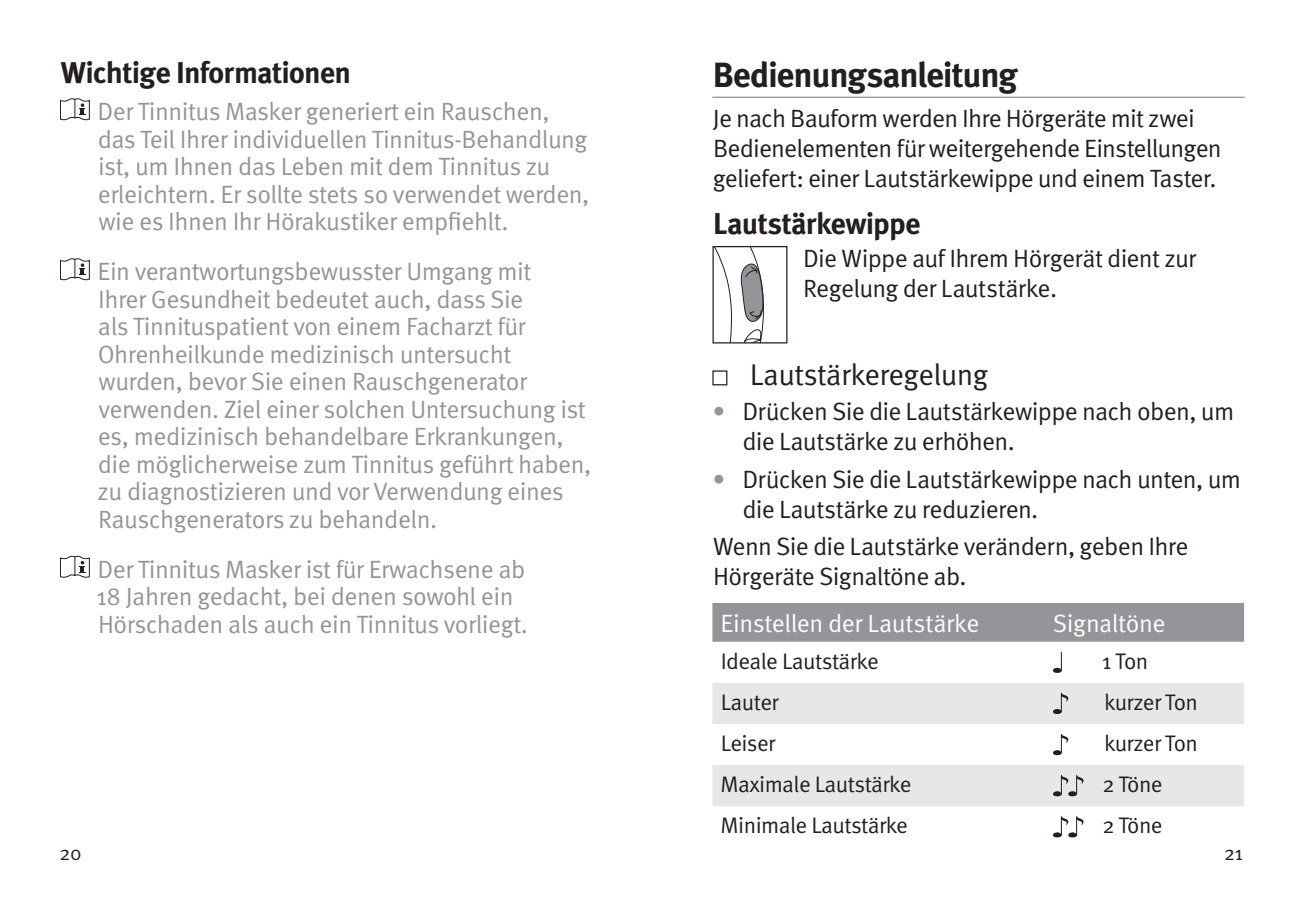
<style>
.page{position:relative;width:1305px;height:900px;background:#fff}
.page>*{position:absolute;margin:0;border:0;box-sizing:border-box;transform-origin:0 0}
.t1{font:700 35px "Meta OT";letter-spacing:-.04em;color:#231f20}
.t2{font:700 30px "Meta OT";letter-spacing:-.03em;color:#231f20}
.t3{font:30px "Meta OT Norm";letter-spacing:-.02em;color:#231f20}
.t4{font:25px/27.5px "Meta OT Norm";letter-spacing:-.02em;color:#939598}
.t5{font:25px/30px "Meta OT Norm";letter-spacing:-.03em;color:#231f20}
.t6{font:25px "Meta OT Norm";letter-spacing:-.02em;color:#fff}
.t7{font:22.5px "Meta OT Norm";letter-spacing:-.025em;color:#231f20}
.t8{font:20px "Meta OT Norm";color:#231f20}
.s1{color:#939598}
</style>
<div class="page">
<svg style="left:60px;top:98px;width:30px;height:22px"></svg>
<svg style="left:60px;top:258px;width:30px;height:22px"></svg>
<svg style="left:60px;top:556px;width:30px;height:22px"></svg>
<hr style="left:712px;top:97px;width:533px;height:1px;background:#939598">
<div style="left:712px;top:370px;width:15px;height:15px;border:1px solid #231f20"></div>
<div style="left:712px;top:603px;width:532px;height:39px;background:#939598"></div>
<svg style="left:712px;top:683px;width:532px;height:123px;fill:#e6e7e9"></svg>
<svg style="left:1053px;top:652px;width:9px;height:21px"></svg>
<svg style="left:1053px;top:693px;width:15px;height:21px"></svg>
<svg style="left:1053px;top:734px;width:15px;height:21px"></svg>
<svg style="left:1053px;top:775px;width:31px;height:21px"></svg>
<svg style="left:1053px;top:816px;width:31px;height:21px"></svg>
<svg style="left:714px;top:248px;width:50px;height:93px"></svg>
<div style="left:712px;top:246px;width:76px;height:97px;border:1px solid #231f20"></div>
<p class="t2" style="left:61px;top:53px;width:292px">Wichtige Informationen</p>
<p class="t4" style="left:98px;top:98px;width:494px">Der Tinnitus Masker generiert ein Rauschen, das Teil Ihrer individuellen Tinnitus-Behandlung ist, um Ihnen das Leben mit dem Tinnitus zu erleichtern. Er sollte stets so verwendet werden, wie es Ihnen Ihr Hörakustiker empfiehlt.</p>
<p class="t4" style="left:98px;top:258px;width:495px">Ein verantwortungsbewusster Umgang mit<br>Ihrer Gesundheit bedeutet auch, dass Sie<br>als Tinnituspatient von einem Facharzt für Ohrenheilkunde medizinisch untersucht wurden, bevor Sie einen Rauschgenerator verwenden. Ziel einer solchen Untersuchung ist es, medizinisch behandelbare Erkrankungen, die möglicherweise zum Tinnitus geführt haben, zu diagnostizieren und vor Verwendung eines Rauschgenerators zu behandeln.</p>
<p class="t4" style="left:96px;top:556px;width:433px">Der Tinnitus Masker ist für Erwachsene ab<br>18 Jahren gedacht, bei denen sowohl ein<br>Hörschaden als auch ein Tinnitus vorliegt.</p>
<h1 class="t1" style="left:713px;top:52px;width:307px">Bedienungsanleitung</h1>
<p class="t5" style="left:713px;top:103px;width:511px">Je nach Bauform werden Ihre Hörgeräte mit zwei<br>Bedienelementen für weitergehende Einstellungen geliefert: einer Lautstärkewippe und einem Taster.</p>
<p class="t2" style="left:713px;top:205px;width:209px">Lautstärkewippe</p>
<p class="t5" style="left:803px;top:243px;width:395px">Die Wippe auf Ihrem Hörgerät dient zur<br>Regelung der Lautstärke.</p>
<p class="t3" style="left:750px;top:357px;width:240px">Lautstärkeregelung</p>
<p class="t5" style="left:742px;top:397px;width:493px;text-indent:-30px"><span class="s1">•</span> Drücken Sie die Lautstärkewippe nach oben, um die Lautstärke zu erhöhen.</p>
<p class="t5" style="left:742px;top:465px;width:500px;text-indent:-30px"><span class="s1">•</span> Drücken Sie die Lautstärkewippe nach unten, um die Lautstärke zu reduzieren.</p>
<p class="t5" style="left:713px;top:532px;width:477px">Wenn Sie die Lautstärke verändern, geben Ihre<br>Hörgeräte Signaltöne ab.</p>
<p class="t6" style="left:721px;top:608px;width:260px">Einstellen der Lautstärke</p>
<p class="t6" style="left:1053px;top:608px;width:114px">Signaltöne</p>
<p class="t7" style="left:721px;top:647px;width:160px">Ideale Lautstärke</p>
<p class="t7" style="left:1102px;top:647px;width:48px">1 Ton</p>
<p class="t7" style="left:721px;top:689px;width:60px">Lauter</p>
<p class="t7" style="left:1104px;top:689px;width:95px">kurzer Ton</p>
<p class="t7" style="left:721px;top:730px;width:56px">Leiser</p>
<p class="t7" style="left:1104px;top:730px;width:95px">kurzer Ton</p>
<p class="t7" style="left:721px;top:771px;width:192px">Maximale Lautstärke</p>
<p class="t7" style="left:1102px;top:771px;width:62px">2 Töne</p>
<p class="t7" style="left:721px;top:812px;width:189px">Minimale Lautstärke</p>
<p class="t7" style="left:1102px;top:812px;width:62px">2 Töne</p>
<p class="t8" style="left:60px;top:841px;width:23px">20</p>
<p class="t8" style="left:1224px;top:841px;width:21px">21</p>
</div>
